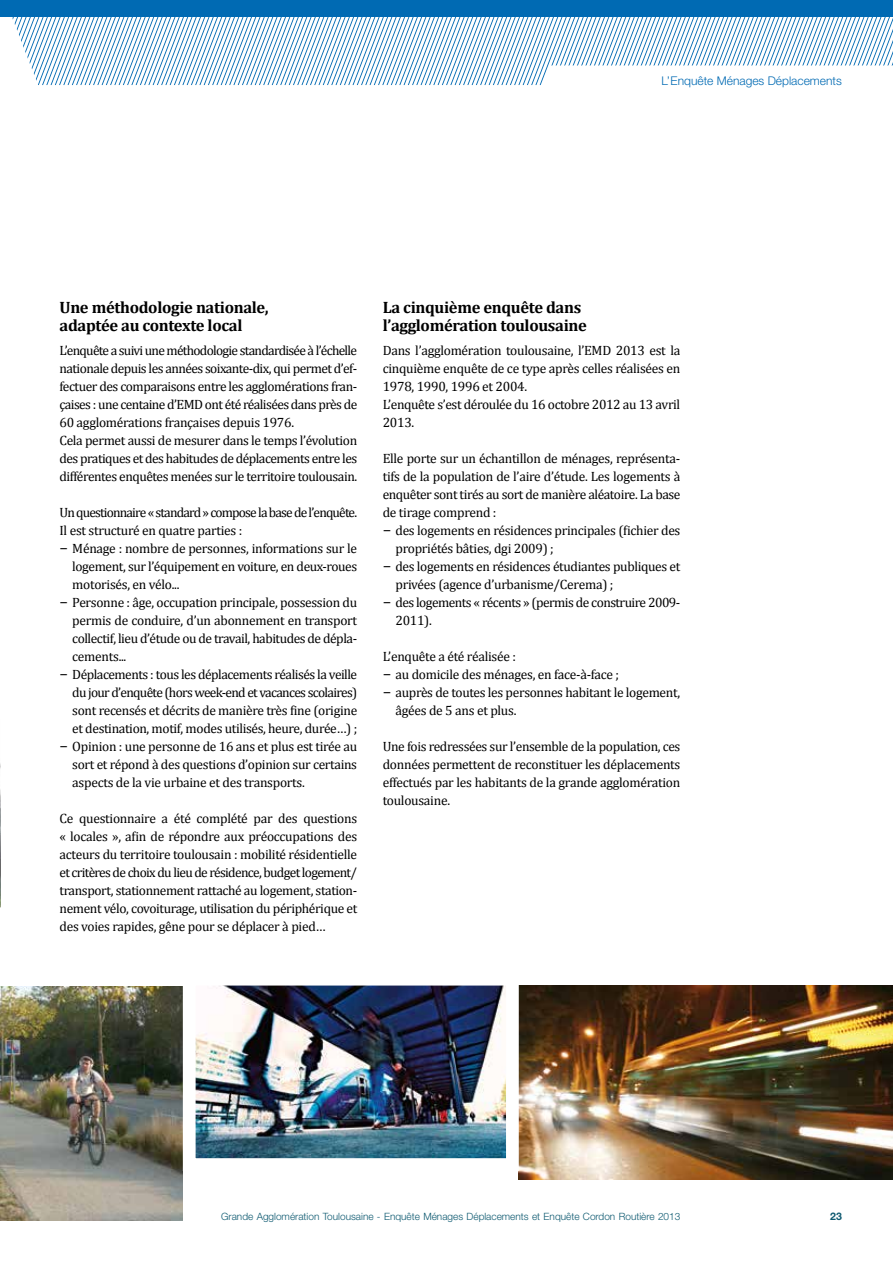
<style>
.page{position:relative;width:893px;height:1263px;background:#fff}
.page>*{position:absolute;margin:0;border:0;box-sizing:border-box;transform-origin:0 0}
.t1{font:700 16.5px/18px "Cambria";letter-spacing:-.02em;color:#000}
.t2{font:13.5px/18px "Cambria";letter-spacing:-.025em;color:#000;text-align:justify}
.t3{font:13.5px/18px "Cambria";letter-spacing:-.06em;color:#000}
.t4{font:300 12px "Helvetica Neue LT Std";color:#006ab3}
.t5{font:700 10.5px "Helvetica Neue LT Std";color:#0d5970}
.t6{font:300 10.05px "Helvetica Neue LT Std";color:#0d5970}
.s1{font-family:"Verdana"}
</style>
<div class="page">
<svg style="left:12px;top:17px;width:881px;height:69px"></svg>
<div style="left:0;top:0;width:893px;height:17px;background:#006ab3"></div>
<img style="left:0;top:986px;width:183px;height:234px">
<img style="left:519px;top:985px;width:374px;height:194px">
<img style="left:197px;top:987px;width:308px;height:170px">
<div style="left:183px;top:973px;width:336px;height:198px;border:13px solid #fff"></div>
<svg style="left:0;top:763px;width:1px;height:145px"></svg>
<p class="t4" style="left:661px;top:73px;width:182px">L’Enquête Ménages Déplacements</p>
<p class="t1" style="left:60px;top:298px;width:211px">Une méthodologie nationale, adaptée au contexte local</p>
<p class="t2" style="left:60px;top:341px;width:299px;text-align:left">L’enquête a suivi une méthodologie standardisée à l’échelle nationale depuis les années soixante-dix, qui permet d’ef&shy;fectuer des comparaisons entre les agglomérations fran&shy;çaises : une centaine d’EMD ont été réalisées dans près de 60 agglomérations françaises depuis 1976.<br>Cela permet aussi de mesurer dans le temps l’évolution des pratiques et des habitudes de déplacements entre les différentes enquêtes menées sur le territoire toulousain.</p>
<p class="t3" style="left:60px;top:503px;width:299px">Un questionnaire « standard » compose la base de l’enquête.<br>Il est structuré en quatre parties :</p>
<p class="t2" style="left:72px;top:539px;width:286px;text-indent:-13px"><span class="s1">–</span> Ménage : nombre de personnes, informations sur le logement, sur l’équipement en voiture, en deux-roues motorisés, en vélo...</p>
<p class="t2" style="left:72px;top:593px;width:286px;text-indent:-13px"><span class="s1">–</span> Personne : âge, occupation principale, possession du permis de conduire, d’un abonnement en transport collectif, lieu d’étude ou de travail, habitudes de dépla&shy;cements...</p>
<p class="t2" style="left:72px;top:665px;width:286px;text-indent:-13px"><span class="s1">–</span> Déplacements : tous les déplacements réalisés la veille du jour d’enquête (hors week-end et vacances scolaires) sont recensés et décrits de manière très fine (origine et destination, motif, modes utilisés, heure, durée…) ;</p>
<p class="t2" style="left:72px;top:737px;width:286px;text-indent:-13px"><span class="s1">–</span> Opinion : une personne de 16 ans et plus est tirée au sort et répond à des questions d’opinion sur certains aspects de la vie urbaine et des transports.</p>
<p class="t2" style="left:60px;top:809px;width:299px">Ce questionnaire a été complété par des questions « locales », afin de répondre aux préoccupations des acteurs du territoire toulousain : mobilité résidentielle et critères de choix du lieu de résidence, budget logement/ transport, stationnement rattaché au logement, station&shy;nement vélo, covoiturage, utilisation du périphérique et des voies rapides, gêne pour se déplacer à pied…</p>
<p class="t1" style="left:383px;top:298px;width:206px">La cinquième enquête dans l’agglomération toulousaine</p>
<p class="t2" style="left:383px;top:341px;width:299px;text-align:left">Dans l’agglomération toulousaine, l’EMD 2013 est la cinquième enquête de ce type après celles réalisées en 1978, 1990, 1996 et 2004.<br>L’enquête s’est déroulée du 16 octobre 2012 au 13 avril 2013.</p>
<p class="t2" style="left:383px;top:449px;width:299px">Elle porte sur un échantillon de ménages, représenta&shy;tifs de la population de l’aire d’étude. Les logements à enquêter sont tirés au sort de manière aléatoire. La base de tirage comprend :</p>
<p class="t2" style="left:395px;top:521px;width:286px;text-indent:-13px"><span class="s1">–</span> des logements en résidences principales (fichier des propriétés bâties, dgi 2009) ;</p>
<p class="t2" style="left:395px;top:557px;width:286px;text-indent:-13px"><span class="s1">–</span> des logements en résidences étudiantes publiques et privées (agence d’urbanisme/Cerema) ;</p>
<p class="t2" style="left:395px;top:593px;width:286px;text-indent:-13px"><span class="s1">–</span> des logements « récents » (permis de construire 2009-<br>2011).</p>
<p class="t2" style="left:383px;top:647px;width:135px">L’enquête a été réalisée :</p>
<p class="t2" style="left:383px;top:665px;width:238px"><span class="s1">–</span> au domicile des ménages, en face-à-face ;</p>
<p class="t2" style="left:395px;top:683px;width:286px;text-indent:-13px"><span class="s1">–</span> auprès de toutes les personnes habitant le logement, âgées de 5 ans et plus.</p>
<p class="t2" style="left:383px;top:737px;width:299px">Une fois redressées sur l’ensemble de la population, ces données permettent de reconstituer les déplacements effectués par les habitants de la grande agglomération toulousaine.</p>
<p class="t6" style="left:221px;top:1211px;width:461px">Grande Agglomération Toulousaine - Enquête Ménages Déplacements et Enquête Cordon Routière 2013</p>
<p class="t5" style="left:830px;top:1210px;width:13px">23</p>
</div>
